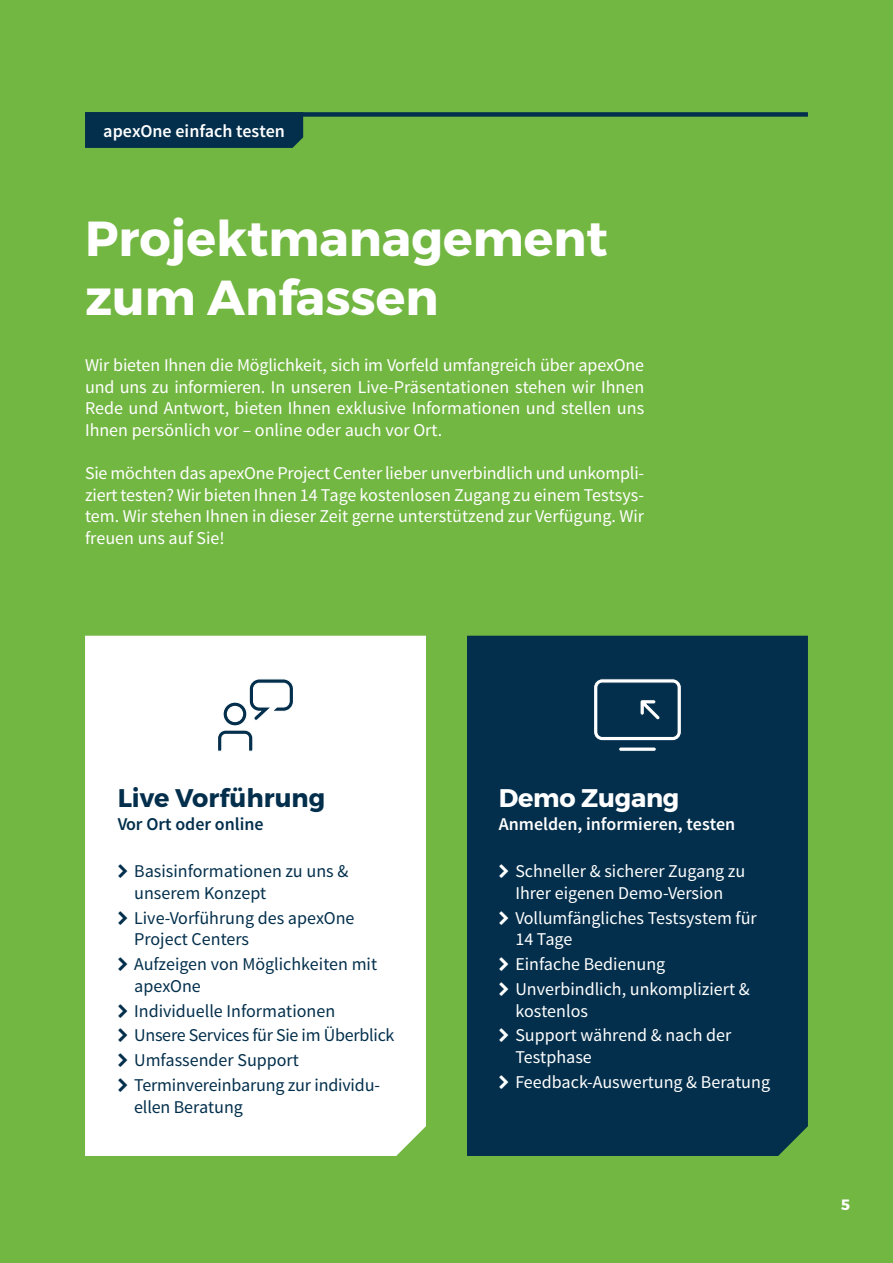
<style>
.page{position:relative;width:893px;height:1263px;background:#73b743}
.page>*{position:absolute;margin:0;border:0;box-sizing:border-box;transform-origin:0 0}
.t1{font:700 49.2px/58.9px "Montserrat";color:#fff}
.t2{font:700 25.5px "Montserrat";color:#032f4c}
.t3{font:700 25.5px "Montserrat";letter-spacing:-.01em;color:#fff}
.t4{font:18px/21.6px "Source Sans Pro";color:#fff}
.t5{font:18px/21.6px "Source Sans Pro";color:#032f4c}
.t6{font:600 18px "Source Sans Pro";color:#fff}
.t7{font:600 18px "Source Sans Pro";color:#032f4c}
.t8{font:700 15px "Montserrat";color:#fff}
</style>
<div class="page">
<div style="left:85px;top:117px;width:218px;height:31px;background:#032f4c"></div>
<div style="left:85px;top:112px;width:723px;height:5px;background:#032f4c"></div>
<div style="left:467px;top:636px;width:341px;height:520px;background:#032f4c"></div>
<hr style="left:618px;top:747px;width:38px;height:4px;background:#fff;border-radius:2px">
<div style="left:618px;top:746px;width:39px;height:6px;border:1px solid #032f4c;border-radius:2px"></div>
<svg style="left:592px;top:678px;width:90px;height:64px;background:#30546b"></svg>
<div style="left:85px;top:636px;width:341px;height:520px;background:#fff"></div>
<svg style="left:216px;top:678px;width:79px;height:74px;background:#dce2e6"></svg>
<svg style="left:500px;top:864px;width:13px;height:14px"></svg>
<svg style="left:500px;top:911px;width:13px;height:14px"></svg>
<svg style="left:500px;top:957px;width:13px;height:14px"></svg>
<svg style="left:500px;top:982px;width:13px;height:14px"></svg>
<svg style="left:500px;top:1028px;width:13px;height:14px"></svg>
<svg style="left:500px;top:1075px;width:13px;height:14px"></svg>
<svg style="left:118px;top:864px;width:14px;height:14px"></svg>
<svg style="left:118px;top:911px;width:14px;height:14px"></svg>
<svg style="left:118px;top:957px;width:14px;height:14px"></svg>
<svg style="left:118px;top:1004px;width:14px;height:13px"></svg>
<svg style="left:118px;top:1028px;width:14px;height:14px"></svg>
<svg style="left:118px;top:1053px;width:14px;height:14px"></svg>
<svg style="left:118px;top:1078px;width:14px;height:14px"></svg>
<p class="t6" style="left:103px;top:119px;width:183px">apexOne einfach testen</p>
<h1 class="t1" style="left:85px;top:210px;width:524px">Projektmanagement zum Anfassen</h1>
<p class="t4" style="left:85px;top:354px;width:561px;text-align:justify">Wir bieten Ihnen die Möglichkeit, sich im Vorfeld umfangreich über apexOne und uns zu informieren. In unseren Live-Präsentationen stehen wir Ihnen Rede und Antwort, bieten Ihnen exklusive Informationen und stellen uns Ihnen persönlich vor – online oder auch vor Ort.</p>
<p class="t4" style="left:85px;top:462px;width:561px;text-align:justify">Sie möchten das apexOne Project Center lieber unverbindlich und unkompli&shy;ziert testen? Wir bieten Ihnen 14 Tage kostenlosen Zugang zu einem Testsys&shy;tem. Wir stehen Ihnen in dieser Zeit gerne unterstützend zur Verfügung. Wir freuen uns auf Sie!</p>
<h2 class="t2" style="left:118px;top:782px;width:209px">Live Vorführung</h2>
<p class="t7" style="left:118px;top:813px;width:148px">Vor Ort oder online</p>
<p class="t5" style="left:134px;top:861px;width:216px">Basisinformationen zu uns &amp; unserem Konzept</p>
<p class="t5" style="left:134px;top:907px;width:222px">Live-Vorführung des apexOne<br>Project Centers</p>
<p class="t5" style="left:134px;top:954px;width:244px">Aufzeigen von Möglichkeiten mit apexOne</p>
<p class="t5" style="left:134px;top:998px;width:262px;line-height:24.8px">Individuelle Informationen<br>Unsere Services für Sie im Überblick<br>Umfassender Support<br>Terminvereinbarung zur individu-</p>
<p class="t5" style="left:134px;top:1096px;width:110px">ellen Beratung</p>
<h2 class="t3" style="left:499px;top:782px;width:182px">Demo Zugang</h2>
<p class="t6" style="left:499px;top:813px;width:238px">Anmelden, informieren, testen</p>
<p class="t4" style="left:515px;top:861px;width:231px">Schneller &amp; sicherer Zugang zu<br>Ihrer eigenen Demo-Version</p>
<p class="t4" style="left:515px;top:907px;width:243px">Vollumfängliches Testsystem für<br>14 Tage</p>
<p class="t4" style="left:515px;top:952px;width:236px;line-height:24.8px">Einfache Bedienung<br>Unverbindlich, unkompliziert &amp;</p>
<p class="t4" style="left:515px;top:998px;width:217px;line-height:24.8px">kostenlos<br>Support während &amp; nach der</p>
<p class="t4" style="left:515px;top:1045px;width:256px;line-height:24.8px">Testphase<br>Feedback-Auswertung &amp; Beratung</p>
<p class="t8" style="left:841px;top:1195px;width:10px">5</p>
</div>
